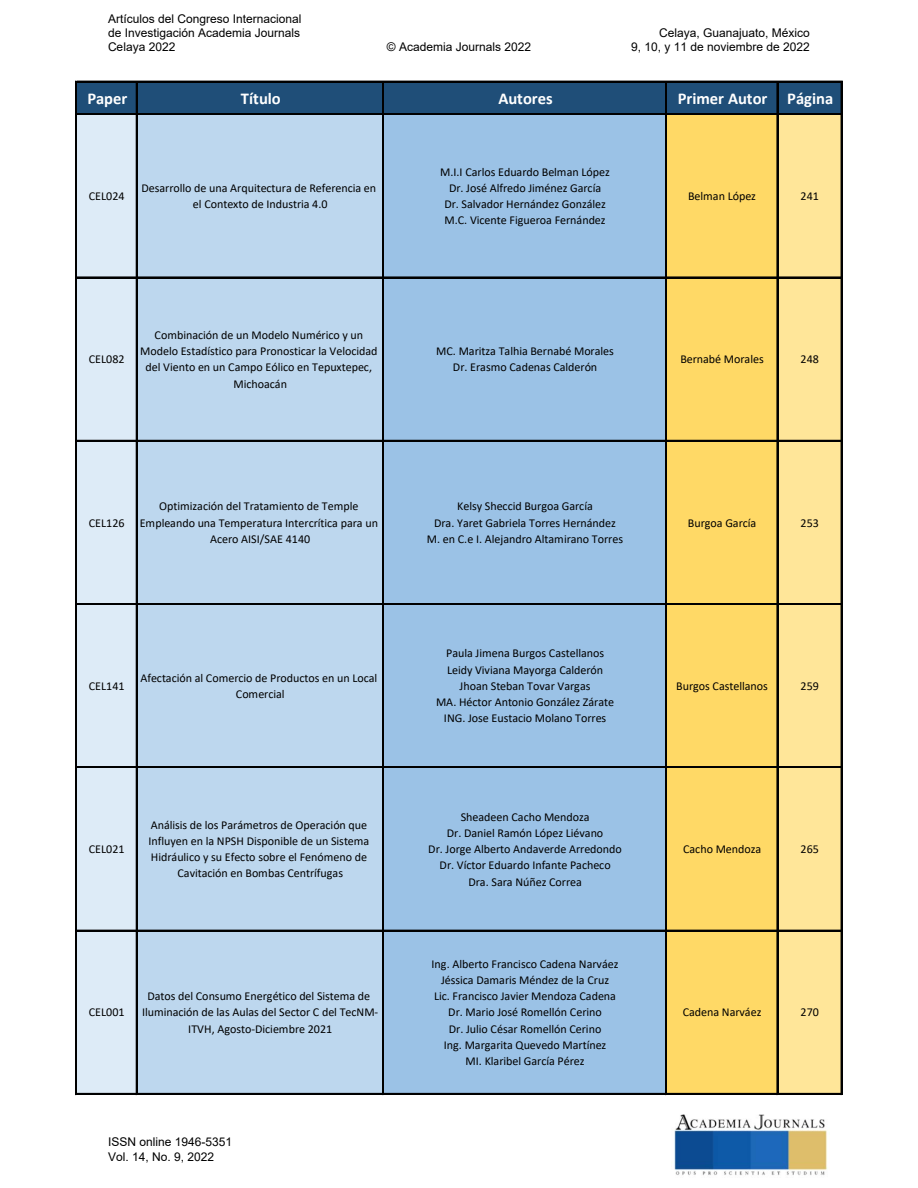
<style>
.page{position:relative;width:918px;height:1188px;background:#fff}
.page>*{position:absolute;margin:0;border:0;box-sizing:border-box;transform-origin:0 0}
.t1{font:700 16.5px "Calibri";color:#fff}
.t2{font:12px/16.2px "Calibri";letter-spacing:-.005em;color:#000;text-align:center}
.t3{font:12px/14.4px "Arial";color:#000;text-align:justify}
</style>
<div class="page">
<img style="left:674px;top:1114px;width:154px;height:61px">
<div style="left:77px;top:82px;width:765px;height:33px;background:#1f4e78"></div>
<hr style="left:75px;top:81px;width:1px;height:34px;background:#000">
<hr style="left:76px;top:81px;width:1px;height:34px;background:#000">
<hr style="left:136px;top:82px;width:2px;height:33px;background:#000">
<hr style="left:383px;top:82px;width:1px;height:33px;background:#000">
<hr style="left:665px;top:83px;width:1px;height:32px;background:#000">
<hr style="left:666px;top:82px;width:1px;height:33px;background:#000">
<hr style="left:777px;top:82px;width:1px;height:33px;background:#000">
<hr style="left:841px;top:82px;width:1px;height:33px;background:#000">
<hr style="left:77px;top:81px;width:765px;height:1px;background:#000">
<div style="left:77px;top:115px;width:60px;height:979px;background:#ddebf7"></div>
<div style="left:137px;top:115px;width:247px;height:979px;background:#bdd7ee"></div>
<div style="left:383px;top:115px;width:284px;height:979px;background:#9bc2e6"></div>
<div style="left:666px;top:115px;width:112px;height:979px;background:#ffd966"></div>
<div style="left:778px;top:115px;width:64px;height:979px;background:#ffe699"></div>
<hr style="left:75px;top:114px;width:1px;height:981px;background:#000">
<hr style="left:76px;top:114px;width:1px;height:981px;background:#000">
<hr style="left:136px;top:115px;width:2px;height:980px;background:#000">
<hr style="left:383px;top:115px;width:1px;height:980px;background:#000">
<hr style="left:665px;top:115px;width:1px;height:980px;background:#000">
<hr style="left:666px;top:115px;width:1px;height:980px;background:#000">
<hr style="left:777px;top:115px;width:1px;height:980px;background:#000">
<hr style="left:841px;top:115px;width:1px;height:980px;background:#000">
<hr style="left:77px;top:113px;width:765px;height:1px;background:#000">
<hr style="left:77px;top:114px;width:765px;height:1px;background:#000">
<hr style="left:77px;top:277px;width:765px;height:1px;background:#000">
<hr style="left:77px;top:440px;width:765px;height:2px;background:#000">
<hr style="left:77px;top:603px;width:765px;height:2px;background:#000">
<hr style="left:77px;top:767px;width:765px;height:1px;background:#000">
<hr style="left:77px;top:930px;width:765px;height:1px;background:#000">
<hr style="left:77px;top:1093px;width:765px;height:2px;background:#000">
<p class="t3" style="left:108px;top:11px;width:195px">Artículos del Congreso Internacional de Investigación Academia Journals Celaya 2022</p>
<p class="t3" style="left:387px;top:40px;width:146px">© Academia Journals 2022</p>
<p class="t3" style="left:631px;top:26px;width:180px;text-align:right">Celaya, Guanajuato, México<br>9, 10, y 11 de noviembre de 2022</p>
<p class="t1" style="left:87px;top:91px;width:41px">Paper</p>
<p class="t1" style="left:241px;top:91px;width:41px">Título</p>
<p class="t1" style="left:498px;top:91px;width:56px">Autores</p>
<p class="t1" style="left:678px;top:91px;width:91px">Primer Autor</p>
<p class="t1" style="left:787px;top:91px;width:47px">Página</p>
<p class="t2" style="left:89px;top:189px;width:37px">CEL024</p>
<p class="t2" style="left:142px;top:181px;width:236px">Desarrollo de una Arquitectura de Referencia en el Contexto de Industria 4.0</p>
<p class="t2" style="left:89px;top:352px;width:37px">CEL082</p>
<p class="t2" style="left:140px;top:328px;width:239px">Combinación de un Modelo Numérico y un Modelo Estadístico para Pronosticar la Velocidad del Viento en un Campo Eólico en Tepuxtepec, Michoacán</p>
<p class="t2" style="left:440px;top:165px;width:171px">M.I.I Carlos Eduardo Belman López Dr. José Alfredo Jiménez García Dr. Salvador Hernández González M.C. Vicente Figueroa Fernández</p>
<p class="t2" style="left:688px;top:189px;width:69px">Belman López</p>
<p class="t2" style="left:801px;top:189px;width:20px">241</p>
<p class="t2" style="left:436px;top:344px;width:179px">MC. Maritza Talhia Bernabé Morales<br>Dr. Erasmo Cadenas Calderón</p>
<p class="t2" style="left:680px;top:352px;width:85px">Bernabé Morales</p>
<p class="t2" style="left:801px;top:352px;width:20px">248</p>
<p class="t2" style="left:89px;top:515px;width:37px">CEL126</p>
<p class="t2" style="left:140px;top:499px;width:240px">Optimización del Tratamiento de Temple<br>Empleando una Temperatura Intercrítica para un<br>Acero AISI/SAE 4140</p>
<p class="t2" style="left:427px;top:499px;width:198px">Kelsy Sheccid Burgoa García<br>Dra. Yaret Gabriela Torres Hernández<br>M. en C.e I. Alejandro Altamirano Torres</p>
<p class="t2" style="left:89px;top:679px;width:37px">CEL141</p>
<p class="t2" style="left:140px;top:671px;width:238px">Afectación al Comercio de Productos en un Local<br>Comercial</p>
<p class="t2" style="left:436px;top:646px;width:180px">Paula Jimena Burgos Castellanos<br>Leidy Viviana Mayorga Calderón<br>Jhoan Steban Tovar Vargas<br>MA. Héctor Antonio González Zárate<br>ING. Jose Eustacio Molano Torres</p>
<p class="t2" style="left:89px;top:842px;width:37px">CEL021</p>
<p class="t2" style="left:149px;top:818px;width:222px">Análisis de los Parámetros de Operación que Influyen en la NPSH Disponible de un Sistema Hidráulico y su Efecto sobre el Fenómeno de Cavitación en Bombas Centrífugas</p>
<p class="t2" style="left:428px;top:810px;width:195px">Sheadeen Cacho Mendoza<br>Dr. Daniel Ramón López Liévano<br>Dr. Jorge Alberto Andaverde Arredondo<br>Dr. Víctor Eduardo Infante Pacheco<br>Dra. Sara Núñez Correa</p>
<p class="t2" style="left:89px;top:1005px;width:37px">CEL001</p>
<p class="t2" style="left:142px;top:989px;width:238px">Datos del Consumo Energético del Sistema de<br>Iluminación de las Aulas del Sector C del TecNM-<br>ITVH, Agosto-Diciembre 2021</p>
<p class="t2" style="left:432px;top:957px;width:188px">Ing. Alberto Francisco Cadena Narváez Jéssica Damaris Méndez de la Cruz<br>Lic. Francisco Javier Mendoza Cadena Dr. Mario José Romellón Cerino<br>Dr. Julio César Romellón Cerino<br>Ing. Margarita Quevedo Martínez<br>MI. Klaribel García Pérez</p>
<p class="t3" style="left:108px;top:1135px;width:126px">ISSN online 1946-5351<br>Vol. 14, No. 9, 2022</p>
<p class="t2" style="left:688px;top:515px;width:70px">Burgoa García</p>
<p class="t2" style="left:801px;top:515px;width:20px">253</p>
<p class="t2" style="left:676px;top:679px;width:93px">Burgos Castellanos</p>
<p class="t2" style="left:801px;top:679px;width:20px">259</p>
<p class="t2" style="left:683px;top:842px;width:80px">Cacho Mendoza</p>
<p class="t2" style="left:801px;top:842px;width:20px">265</p>
<p class="t2" style="left:683px;top:1005px;width:80px">Cadena Narváez</p>
<p class="t2" style="left:801px;top:1005px;width:20px">270</p>
</div>
